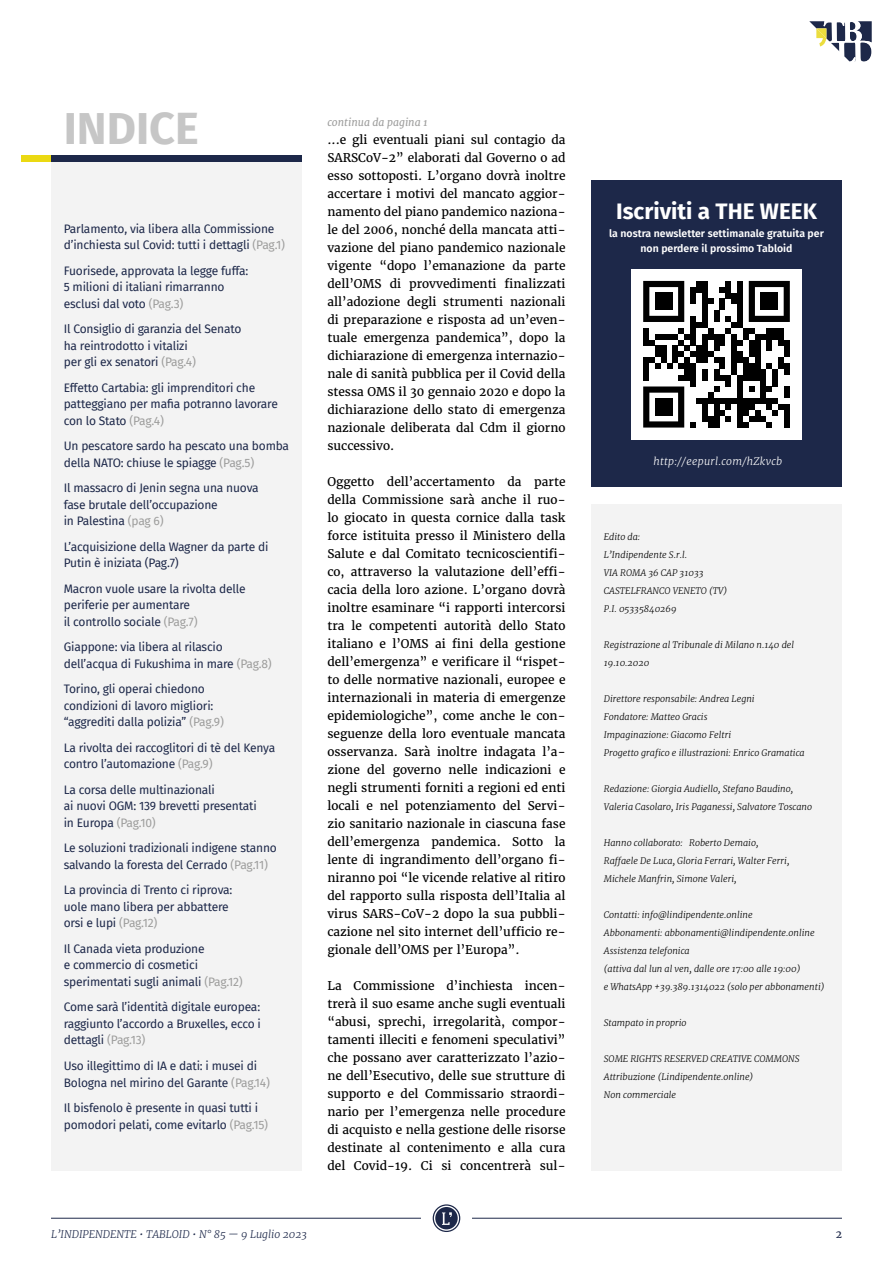
<style>
.page{position:relative;width:893px;height:1263px;background:#fff}
.page>*{position:absolute;margin:0;border:0;box-sizing:border-box;transform-origin:0 0}
.t1{font:700 45px "Fira Sans";color:#c6c6c6}
.t2{font:700 22.5px "Fira Sans";color:#fff}
.t3{font:12px/18px "Merriweather";color:#000;text-align:justify}
.t4{font:12px/16.5px "Fira Sans";letter-spacing:-.015em;color:#1d2849}
.t5{font:600 10.5px/15px "Fira Sans";color:#fff;text-align:center}
.t6{font:italic 300 10.5px "Merriweather";color:#1d2849}
.t7{font:italic 300 10.5px "Merriweather";letter-spacing:.025em;color:#fff}
.t8{font:italic 10.5px "Merriweather";color:#9d9d9c}
.t9{font:10.5px "Merriweather";color:#1d2849}
.t10{font:italic 300 9px/18px "Merriweather";color:#000}
.s1{color:#9d9d9c}
</style>
<div class="page">
<hr style="left:51px;top:1218px;width:370px;height:1px;background:#1d2849">
<hr style="left:472px;top:1218px;width:370px;height:1px;background:#1d2849">
<svg style="left:433px;top:1204px;width:27px;height:28px"></svg>
<svg style="left:809px;top:21px;width:63px;height:41px"></svg>
<div style="left:21px;top:156px;width:30px;height:6px;background:#ebd912"></div>
<div style="left:51px;top:156px;width:251px;height:6px;background:#1d2849"></div>
<div style="left:51px;top:162px;width:251px;height:1008px;background:#f3f3f3"></div>
<div style="left:591px;top:180px;width:251px;height:306px;background:#1d2849"></div>
<div style="left:591px;top:504px;width:251px;height:666px;background:#f3f3f3"></div>
<div style="left:631px;top:269px;width:170px;height:170px;background:#fff"></div>
<svg style="left:643px;top:281px;width:147px;height:147px"></svg>
<div style="left:655px;top:293px;width:17px;height:17px;background:#000"></div>
<div style="left:760px;top:293px;width:18px;height:17px;background:#000"></div>
<div style="left:655px;top:398px;width:17px;height:18px;background:#000"></div>
<h1 class="t1" style="left:64px;top:90px;width:137px">INDICE</h1>
<p class="t4" style="left:64px;top:220px;width:223px">Parlamento, via libera alla Commissione d’inchiesta sul Covid: tutti i dettagli <span class="s1">(Pag.1)</span></p>
<p class="t4" style="left:64px;top:262px;width:186px">Fuorisede, approvata la legge fuffa:<br>5 milioni di italiani rimarranno esclusi dal voto <span class="s1">(Pag.3)</span></p>
<p class="t4" style="left:64px;top:321px;width:179px">Il Consiglio di garanzia del Senato ha reintrodotto i vitalizi<br>per gli ex senatori <span class="s1">(Pag.4)</span></p>
<p class="t4" style="left:64px;top:379px;width:216px">Effetto Cartabia: gli imprenditori che patteggiano per mafia potranno lavorare con lo Stato <span class="s1">(Pag.4)</span></p>
<p class="t4" style="left:64px;top:438px;width:227px">Un pescatore sardo ha pescato una bomba della NATO: chiuse le spiagge <span class="s1">(Pag.5)</span></p>
<p class="t4" style="left:64px;top:480px;width:196px">Il massacro di Jenin segna una nuova fase brutale dell’occupazione<br>in Palestina <span class="s1">(pag 6)</span></p>
<p class="t4" style="left:64px;top:538px;width:206px">L’acquisizione della Wagner da parte di<br>Putin è iniziata (Pag.7)</p>
<p class="t4" style="left:64px;top:580px;width:183px">Macron vuole usare la rivolta delle periferie per aumentare<br>il controllo sociale <span class="s1">(Pag.7)</span></p>
<p class="t4" style="left:64px;top:639px;width:210px">Giappone: via libera al rilascio dell’acqua di Fukushima in mare <span class="s1">(Pag.8)</span></p>
<p class="t4" style="left:64px;top:681px;width:162px">Torino, gli operai chiedono condizioni di lavoro migliori: “aggrediti dalla polizia” <span class="s1">(Pag.9)</span></p>
<p class="t4" style="left:64px;top:739px;width:213px">La rivolta dei raccoglitori di tè del Kenya contro l’automazione <span class="s1">(Pag.9)</span></p>
<p class="t4" style="left:64px;top:781px;width:194px">La corsa delle multinazionali<br>ai nuovi OGM: 139 brevetti presentati in Europa <span class="s1">(Pag.10)</span></p>
<p class="t4" style="left:64px;top:840px;width:215px">Le soluzioni tradizionali indigene stanno salvando la foresta del Cerrado <span class="s1">(Pag.11)</span></p>
<p class="t4" style="left:64px;top:882px;width:170px">La provincia di Trento ci riprova: uole mano libera per abbattere orsi e lupi <span class="s1">(Pag.12)</span></p>
<p class="t4" style="left:64px;top:940px;width:180px">Il Canada vieta produzione<br>e commercio di cosmetici sperimentati sugli animali <span class="s1">(Pag.12)</span></p>
<p class="t4" style="left:64px;top:999px;width:199px;text-align:justify">Come sarà l’identità digitale europea: raggiunto l’accordo a Bruxelles, ecco i dettagli <span class="s1">(Pag.13)</span></p>
<p class="t4" style="left:64px;top:1057px;width:208px">Uso illegittimo di IA e dati: i musei di<br>Bologna nel mirino del Garante <span class="s1">(Pag.14)</span></p>
<p class="t4" style="left:64px;top:1099px;width:206px">Il bisfenolo è presente in quasi tutti i pomodori pelati, come evitarlo <span class="s1">(Pag.15)</span></p>
<p class="t8" style="left:327px;top:116px;width:102px">continua da pagina 1</p>
<p class="t3" style="left:327px;top:131px;width:240px">...e gli eventuali piani sul contagio da SARSCoV-2” elaborati dal Governo o ad esso sottoposti. L’organo dovrà inoltre accertare i motivi del mancato aggior&shy;namento del piano pandemico naziona&shy;le del 2006, nonché della mancata atti&shy;vazione del piano pandemico nazionale vigente “dopo l’emanazione da parte dell’OMS di provvedimenti finalizzati all’adozione degli strumenti nazionali di preparazione e risposta ad un’even&shy;tuale emergenza pandemica”, dopo la dichiarazione di emergenza internazio&shy;nale di sanità pubblica per il Covid della stessa OMS il 30 gennaio 2020 e dopo la dichiarazione dello stato di emergenza nazionale deliberata dal Cdm il giorno successivo.</p>
<p class="t3" style="left:327px;top:473px;width:240px">Oggetto dell’accertamento da parte della Commissione sarà anche il ruo&shy;lo giocato in questa cornice dalla task force istituita presso il Ministero della Salute e dal Comitato tecnicoscientifi&shy;co, attraverso la valutazione dell’effi&shy;cacia della loro azione. L’organo dovrà inoltre esaminare “i rapporti intercorsi tra le competenti autorità dello Stato italiano e l’OMS ai fini della gestione dell’emergenza” e verificare il “rispet&shy;to delle normative nazionali, europee e internazionali in materia di emergenze epidemiologiche”, come anche le con&shy;seguenze della loro eventuale mancata osservanza. Sarà inoltre indagata l’a&shy;zione del governo nelle indicazioni e negli strumenti forniti a regioni ed enti locali e nel potenziamento del Servi&shy;zio sanitario nazionale in ciascuna fase dell’emergenza pandemica. Sotto la lente di ingrandimento dell’organo fi&shy;niranno poi “le vicende relative al ritiro del rapporto sulla risposta dell’Italia al virus SARS-CoV-2 dopo la sua pubbli&shy;cazione nel sito internet dell’ufficio re&shy;gionale dell’OMS per l’Europa”.</p>
<p class="t3" style="left:327px;top:977px;width:240px">La Commissione d’inchiesta incen&shy;trerà il suo esame anche sugli eventuali “abusi, sprechi, irregolarità, compor&shy;tamenti illeciti e fenomeni speculativi” che possano aver caratterizzato l’azio&shy;ne dell’Esecutivo, delle sue strutture di supporto e del Commissario straordi&shy;nario per l’emergenza nelle procedure di acquisto e nella gestione delle risorse destinate al contenimento e alla cura del Covid-19. Ci si concentrerà sul-</p>
<h2 class="t2" style="left:616px;top:192px;width:202px">Iscriviti a THE WEEK</h2>
<p class="t5" style="left:609px;top:225px;width:216px">la nostra newsletter settimanale gratuita per non perdere il prossimo Tabloid</p>
<p class="t7" style="left:653px;top:454px;width:130px">http://eepurl.com/hZkvcb</p>
<p class="t10" style="left:604px;top:528px;width:125px">Edito da:<br>L’Indipendente S.r.l.<br>VIA ROMA 36 CAP 31033<br>CASTELFRANCO VENETO (TV)<br>P.I. 05335840269</p>
<p class="t10" style="left:604px;top:636px;width:192px">Registrazione al Tribunale di Milano n.140 del<br>19.10.2020</p>
<p class="t10" style="left:604px;top:690px;width:202px">Direttore responsabile: Andrea Legni<br>Fondatore: Matteo Gracis<br>Impaginazione: Giacomo Feltri<br>Progetto grafico e illustrazioni: Enrico Gramatica</p>
<p class="t10" style="left:604px;top:780px;width:210px">Redazione: Giorgia Audiello, Stefano Baudino,<br>Valeria Casolaro, Iris Paganessi, Salvatore Toscano</p>
<p class="t10" style="left:604px;top:834px;width:187px">Hanno collaborato: Roberto Demaio,<br>Raffaele De Luca, Gloria Ferrari, Walter Ferri,<br>Michele Manfrin, Simone Valeri,</p>
<p class="t10" style="left:604px;top:906px;width:222px">Contatti: info@lindipendente.online<br>Abbonamenti: abbonamenti@lindipendente.online Assistenza telefonica<br>(attiva dal lun al ven, dalle ore 17:00 alle 19:00)<br>e WhatsApp +39.389.1314022 (solo per abbonamenti)</p>
<p class="t10" style="left:604px;top:1014px;width:84px">Stampato in proprio</p>
<p class="t10" style="left:604px;top:1050px;width:197px">SOME RIGHTS RESERVED CREATIVE COMMONS<br>Attribuzione (Lindipendente.online)<br>Non commerciale</p>
<p class="t6" style="left:51px;top:1227px;width:258px">L’INDIPENDENTE • TABLOID • N° 85 — 9 Luglio 2023</p>
<p class="t9" style="left:836px;top:1227px;width:8px">2</p>
</div>
